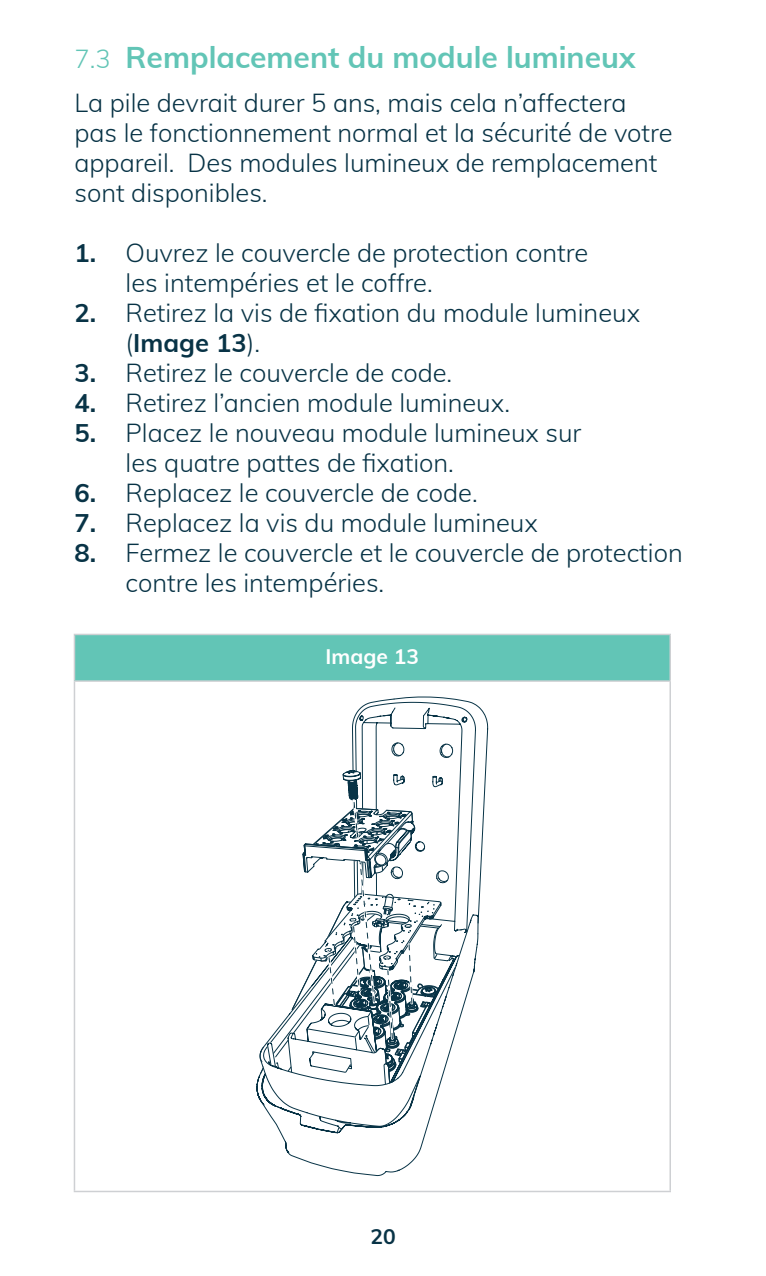
<style>
.page{position:relative;width:766px;height:1276px;background:#fff}
.page>*{position:absolute;margin:0;border:0;box-sizing:border-box;transform-origin:0 0}
.t1{font:700 30px "Muli";color:#62c5b6}
.ol_1{font:300 25.5px/30px "Muli";color:#083346}
.body_3{font:700 21px "Muli";color:#fff}
.t2{font:700 21px "Muli";color:#083346}
.s1{font-weight:300;font-size:25.5px}
.s2{font-weight:700}
</style>
<div class="page">
<div style="left:74px;top:634px;width:596px;height:47px;background:#62c5b6"></div>
<hr style="left:74px;top:634px;width:596px;height:1px;background:#ced0d3">
<hr style="left:74px;top:635px;width:1px;height:45px;background:#ced0d3">
<hr style="left:669px;top:635px;width:1px;height:45px;background:#ced0d3">
<hr style="left:74px;top:682px;width:1px;height:508px;background:#ced0d3">
<hr style="left:669px;top:682px;width:1px;height:508px;background:#ced0d3">
<hr style="left:74px;top:1190px;width:596px;height:2px;background:#ced0d3">
<hr style="left:74px;top:680px;width:596px;height:2px;background:#ced0d3">
<svg style="left:359px;top:1176px;width:129px;height:17px"></svg>
<svg style="left:259px;top:696px;width:229px;height:451px"></svg>
<p class="t1" style="left:74px;top:36px;width:562px"><span class="s1">7.3</span> Remplacement du module lumineux</p>
<p class="ol_1" style="left:74px;top:87px;width:599px">La pile devrait durer 5 ans, mais cela n’affectera pas le fonctionnement normal et la sécurité de votre appareil. Des modules lumineux de remplacement sont disponibles.</p>
<p class="ol_1" style="left:125px;top:237px;width:464px;text-indent:-51px"><span class="s2">1.</span> Ouvrez le couvercle de protection contre les intempéries et le coffre.</p>
<p class="ol_1" style="left:125px;top:297px;width:516px;text-indent:-51px"><span class="s2">2.</span> Retirez la vis de fixation du module lumineux (<span class="s2">Image 13</span>).</p>
<p class="ol_1" style="left:74px;top:357px;width:379px"><span class="s2">3.</span> Retirez le couvercle de code.</p>
<p class="ol_1" style="left:74px;top:387px;width:437px"><span class="s2">4.</span> Retirez l’ancien module lumineux.</p>
<p class="ol_1" style="left:125px;top:417px;width:457px;text-indent:-51px"><span class="s2">5.</span> Placez le nouveau module lumineux sur les quatre pattes de fixation.</p>
<p class="ol_1" style="left:74px;top:477px;width:404px"><span class="s2">6.</span> Replacez le couvercle de code.</p>
<p class="ol_1" style="left:74px;top:507px;width:465px"><span class="s2">7.</span> Replacez la vis du module lumineux</p>
<p class="ol_1" style="left:125px;top:537px;width:558px;text-indent:-51px"><span class="s2">8.</span> Fermez le couvercle et le couvercle de protection contre les intempéries.</p>
<p class="body_3" style="left:325px;top:641px;width:95px">Image 13</p>
<p class="t2" style="left:370px;top:1221px;width:27px">20</p>
</div>
